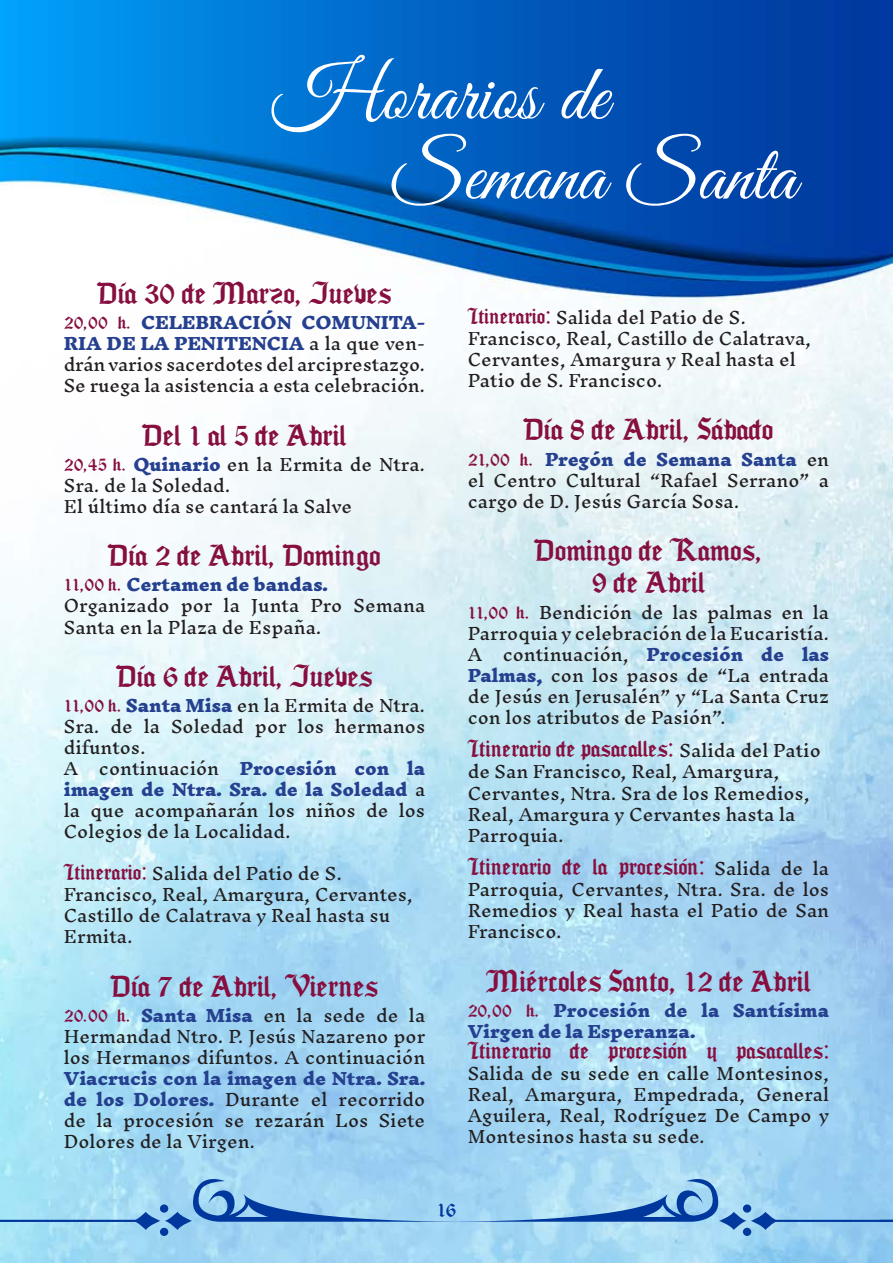
<style>
.page{position:relative;width:893px;height:1263px;background:#fff}
.page>*{position:absolute;margin:0;border:0;box-sizing:border-box;transform-origin:0 0}
.t1{font:79.65px/79.8px "Great Vibes";color:#fff}
.t2{font:27px/32.4px "Seagramtfb";color:#860f40;text-align:center}
.t3{font:21px "Seagramtfb";color:#860f40}
.t4{font:18px "Seagramtfb";color:#00389e}
.t5{font:16.5px/21px "Inknut Antiqua";color:#231f20;text-align:justify}
.t6{font:900 16.5px/21px "Inknut Antiqua";color:#25408f}
.s1{font-family:"Seagramtfb";color:#860f40}
.s2{font-weight:900;color:#25408f}
.s3{font-family:"Seagramtfb";font-size:19.5px;color:#860f40}
.s4{font-family:"Inknut Antiqua";font-size:16.5px;color:#231f20}
.s5{font-family:"Seagramtfb";font-weight:400;color:#860f40}
</style>
<div class="page">
<img style="left:0;top:0;width:893px;height:1263px">
<svg style="left:133px;top:1212px;width:27px;height:18px"></svg>
<svg style="left:165px;top:1212px;width:27px;height:18px"></svg>
<div style="left:160px;top:1204px;width:8px;height:9px;background:#00389e;border-radius:50%"></div>
<div style="left:160px;top:1228px;width:8px;height:8px;background:#00389e;border-radius:50%"></div>
<svg style="left:192px;top:1173px;width:527px;height:49px"></svg>
<svg style="left:751px;top:1212px;width:27px;height:18px"></svg>
<svg style="left:719px;top:1212px;width:28px;height:18px"></svg>
<div style="left:743px;top:1204px;width:8px;height:9px;background:#00389e;border-radius:50%"></div>
<div style="left:743px;top:1228px;width:8px;height:8px;background:#00389e;border-radius:50%"></div>
<hr style="left:0;top:1220px;width:140px;height:2px;background:#00389e">
<hr style="left:760px;top:1220px;width:133px;height:2px;background:#00389e">
<h1 class="t1" style="left:392px;top:61px;width:406px;text-indent:-120px">Horarios de<br>Semana Santa</h1>
<h2 class="t2" style="left:97px;top:277px;width:296px">Día 30 de Marzo, Jueves</h2>
<p class="t5" style="left:64px;top:313px;width:363px"><span class="s1">20,00 h.</span> <span class="s2">CELEBRACIÓN COMUNITA-RIA DE LA PENITENCIA</span> a la que ven&shy;drán varios sacerdotes del arciprestazgo.<br>Se ruega la asistencia a esta celebración.</p>
<h2 class="t2" style="left:142px;top:419px;width:206px">Del 1 al 5 de Abril</h2>
<p class="t5" style="left:64px;top:455px;width:363px;text-align:left"><span class="s1">20,45 h.</span> <span class="s2">Quinario</span> en la Ermita de Ntra.<br>Sra. de la Soledad.<br>El último día se cantará la Salve</p>
<h2 class="t2" style="left:108px;top:540px;width:274px">Día 2 de Abril, Domingo</h2>
<p class="t5" style="left:64px;top:575px;width:363px;text-align:left"><span class="s1">11,00 h.</span> <span class="s2">Certamen de bandas.<br></span>Organizado por la Junta Pro Semana<br>Santa en la Plaza de España.</p>
<h2 class="t2" style="left:116px;top:660px;width:258px">Día 6 de Abril, Jueves</h2>
<p class="t5" style="left:64px;top:696px;width:363px;text-align:left"><span class="s1">11,00 h.</span> <span class="s2">Santa Misa</span> en la Ermita de Ntra.<br>Sra. de la Soledad por los hermanos difuntos.<br>A</p>
<p class="t5" style="left:64px;top:759px;width:363px;text-indent:176px"><span class="s2">Procesión con la imagen de Ntra. Sra. de la Soledad</span> a la que acompañarán los niños de los Colegios de la Localidad.</p>
<p class="t5" style="left:64px;top:864px;width:351px;text-align:left"><span class="s3">Itinerario:</span> Salida del Patio de S.<br>Francisco, Real, Amargura, Cervantes,<br>Castillo de Calatrava y Real hasta su<br>Ermita.</p>
<h2 class="t2" style="left:111px;top:970px;width:269px">Día 7 de Abril, Viernes</h2>
<p class="t5" style="left:64px;top:1006px;width:363px"><span class="s1">20.00 h.</span> <span class="s2">Santa Misa</span> en la sede de la Hermandad Ntro. P. Jesús Nazareno por los Hermanos difuntos. A continuación</p>
<p class="t5" style="left:64px;top:1069px;width:363px"><span class="s2">Viacrucis con la imagen de Ntra. Sra. de los Dolores.</span> Durante el recorrido de la procesión se rezarán Los Siete Dolores de la Virgen.</p>
<p class="t5" style="left:99px;top:759px;width:122px">continuación</p>
<p class="t5" style="left:468px;top:308px;width:345px;text-align:left"><span class="s3">Itinerario:</span> Salida del Patio de S.<br>Francisco, Real, Castillo de Calatrava, Cervantes, Amargura y Real hasta el Patio de S. Francisco.</p>
<h2 class="t2" style="left:523px;top:414px;width:252px">Día 8 de Abril, Sábado</h2>
<p class="t5" style="left:468px;top:449px;width:363px"><span class="s1">21,00 h.</span> <span class="s2">Pregón de Semana Santa</span> en el Centro Cultural “Rafael Serrano” a cargo de D. Jesús García Sosa.</p>
<h2 class="t2" style="left:534px;top:534px;width:230px">Domingo de Ramos,<br>9 de Abril</h2>
<p class="t5" style="left:468px;top:602px;width:363px"><span class="s1">11,00 h.</span> Bendición de las palmas en la Parroquia y celebración de la Eucaristía.<br>A continuación, <span class="s2">Procesión de las Palmas,</span> con los pasos de “La entrada de Jesús en Jerusalén” y “La Santa Cruz con los atributos de Pasión”.</p>
<p class="t3" style="left:468px;top:736px;width:354px">Itinerario de pasacalles: <span class="s4">Salida del Patio</span></p>
<p class="t5" style="left:468px;top:762px;width:344px;text-align:left">de San Francisco, Real, Amargura,<br>Cervantes, Ntra. Sra de los Remedios,<br>Real, Amargura y Cervantes hasta la<br>Parroquia.</p>
<p class="t3" style="left:468px;top:854px;width:363px">Itinerario de la procesión: <span class="s4">Salida de la</span></p>
<p class="t5" style="left:468px;top:880px;width:363px">Parroquia, Cervantes, Ntra. Sra. de los Remedios y Real hasta el Patio de San Francisco.</p>
<h2 class="t2" style="left:486px;top:965px;width:326px">Miércoles Santo, 12 de Abril</h2>
<p class="t6" style="left:468px;top:1001px;width:363px"><span class="s5">20,00 h.</span> Procesión de la Santísima<br>Virgen de la Esperanza.</p>
<p class="t3" style="left:468px;top:1037px;width:363px">Itinerario de procesión y pasacalles:</p>
<p class="t5" style="left:468px;top:1064px;width:363px">Salida de su sede en calle Montesinos, Real, Amargura, Empedrada, General Aguilera, Real, Rodríguez De Campo y Montesinos hasta su sede.</p>
<p class="t4" style="left:437px;top:1198px;width:21px">16</p>
</div>
